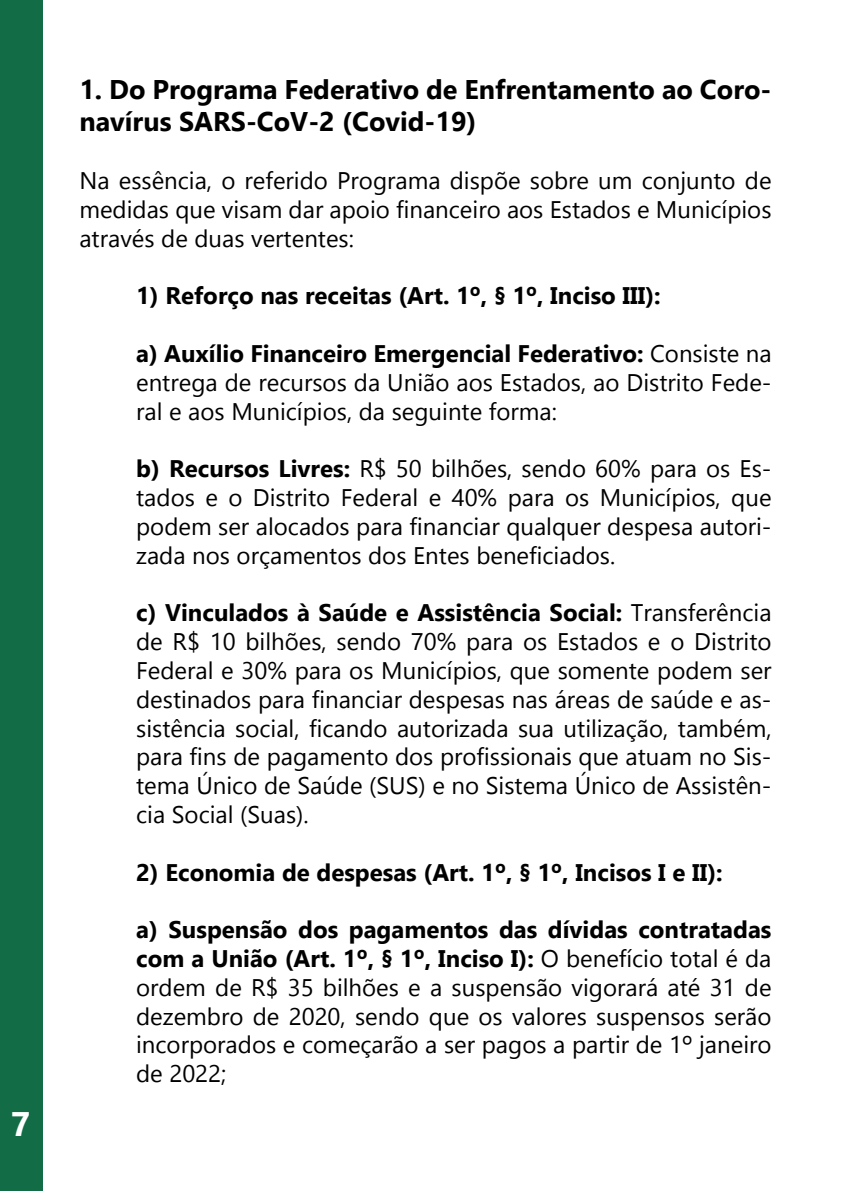
<style>
.page{position:relative;width:851px;height:1191px;background:#fff}
.page>*{position:absolute;margin:0;border:0;box-sizing:border-box;transform-origin:0 0}
.t1{font:700 34px "Gadugi";color:#fff}
.t2{font:700 27px/32.4px "Gadugi";color:#000}
.t3{font:24px/28.8px "Gadugi";color:#000;text-align:justify}
.t4{font:700 24px "Gadugi";color:#000}
.s1{font-weight:700}
</style>
<div class="page">
<div style="left:0;top:0;width:43px;height:1191px;background:#126d47"></div>
<h1 class="t1" style="left:11px;top:1103px;width:21px">7</h1>
<p class="t2" style="left:79px;top:73px;width:693px">1. Do Programa Federativo de Enfrentamento ao Coro&shy;navírus SARS-CoV-2 (Covid-19)</p>
<p class="t3" style="left:79px;top:166px;width:693px">Na essência, o referido Programa dispõe sobre um conjunto de medidas que visam dar apoio financeiro aos Estados e Municípios através de duas vertentes:</p>
<p class="t4" style="left:136px;top:281px;width:526px">1) Reforço nas receitas (Art. 1º, § 1º, Inciso III):</p>
<p class="t3" style="left:136px;top:339px;width:636px"><span class="s1">a) Auxílio Financeiro Emergencial Federativo:</span> Consiste na entrega de recursos da União aos Estados, ao Distrito Fede&shy;ral e aos Municípios, da seguinte forma:</p>
<p class="t3" style="left:136px;top:454px;width:636px"><span class="s1">b) Recursos Livres:</span> R$ 50 bilhões, sendo 60% para os Es&shy;tados e o Distrito Federal e 40% para os Municípios, que podem ser alocados para financiar qualquer despesa autori&shy;zada nos orçamentos dos Entes beneficiados.</p>
<p class="t3" style="left:136px;top:598px;width:636px"><span class="s1">c) Vinculados à Saúde e Assistência Social:</span> Transferência de R$ 10 bilhões, sendo 70% para os Estados e o Distrito Federal e 30% para os Municípios, que somente podem ser destinados para financiar despesas nas áreas de saúde e as&shy;sistência social, ficando autorizada sua utilização, também, para fins de pagamento dos profissionais que atuam no Sis&shy;tema Único de Saúde (SUS) e no Sistema Único de Assistên&shy;cia Social (Suas).</p>
<p class="t4" style="left:136px;top:857px;width:588px">2) Economia de despesas (Art. 1º, § 1º, Incisos I e II):</p>
<p class="t3" style="left:136px;top:915px;width:636px"><span class="s1">a) Suspensão dos pagamentos das dívidas contratadas com a União (Art. 1º, § 1º, Inciso I):</span> O benefício total é da ordem de R$ 35 bilhões e a suspensão vigorará até 31 de dezembro de 2020, sendo que os valores suspensos serão incorporados e começarão a ser pagos a partir de 1º janeiro de 2022;</p>
</div>
